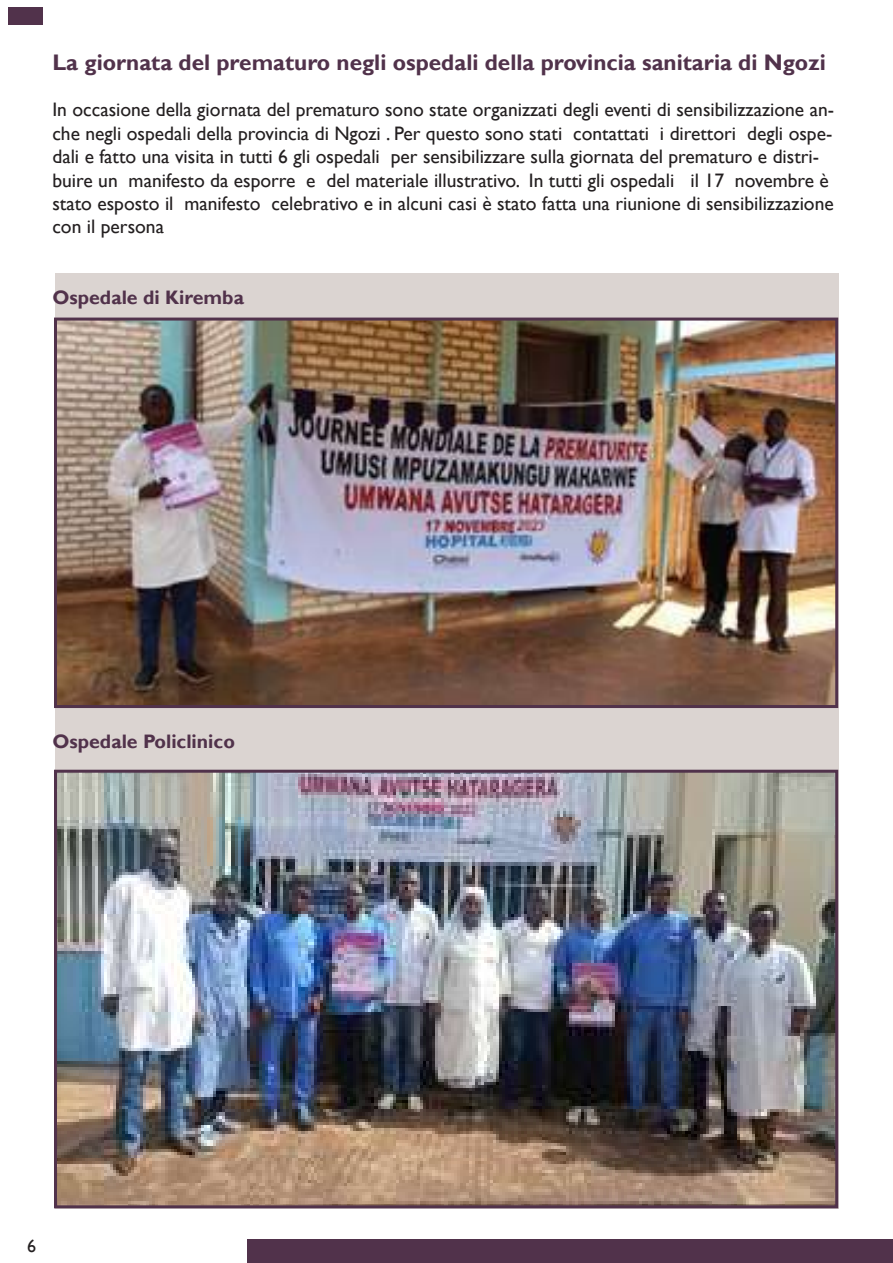
<style>
.page{position:relative;width:893px;height:1263px;background:#fff}
.page>*{position:absolute;margin:0;border:0;box-sizing:border-box;transform-origin:0 0}
.t1{font:700 22.5px "Gill Sans";color:#51324b}
.t2{font:19.5px/23.4px "Gill Sans";color:#231f20}
.t3{font:700 19.5px "Gill Sans";color:#51324b}
.t4{font:18px "Gill Sans";color:#231f20}
</style>
<div class="page">
<div style="left:55px;top:273px;width:783px;height:935px;background:#dbd4d1"></div>
<div style="left:247px;top:1239px;width:646px;height:24px;background:#51324b"></div>
<div style="left:8px;top:7px;width:35px;height:18px;background:#51324b"></div>
<img style="left:58px;top:322px;width:776px;height:382px">
<div style="left:54px;top:318px;width:784px;height:390px;border:3px solid #51324b"></div>
<img style="left:58px;top:774px;width:776px;height:430px">
<div style="left:54px;top:770px;width:784px;height:438px;border:3px solid #51324b"></div>
<p class="t1" style="left:52px;top:48px;width:775px">La giornata del prematuro negli ospedali della provincia sanitaria di Ngozi</p>
<p class="t2" style="left:52px;top:98px;width:783px">In occasione della giornata del prematuro sono state organizzati degli eventi di sensibilizzazione an&shy;che negli ospedali della provincia di Ngozi . Per questo sono stati contattati i direttori degli ospe&shy;dali e fatto una visita in tutti 6 gli ospedali per sensibilizzare sulla giornata del prematuro e distri&shy;buire un manifesto da esporre e del materiale illustrativo. In tutti gli ospedali il 17 novembre è stato esposto il manifesto celebrativo e in alcuni casi è stato fatta una riunione di sensibilizzazione con il persona</p>
<p class="t3" style="left:52px;top:285px;width:193px">Ospedale di Kiremba</p>
<p class="t3" style="left:52px;top:730px;width:184px">Ospedale Policlinico</p>
<p class="t4" style="left:27px;top:1235px;width:10px">6</p>
</div>
